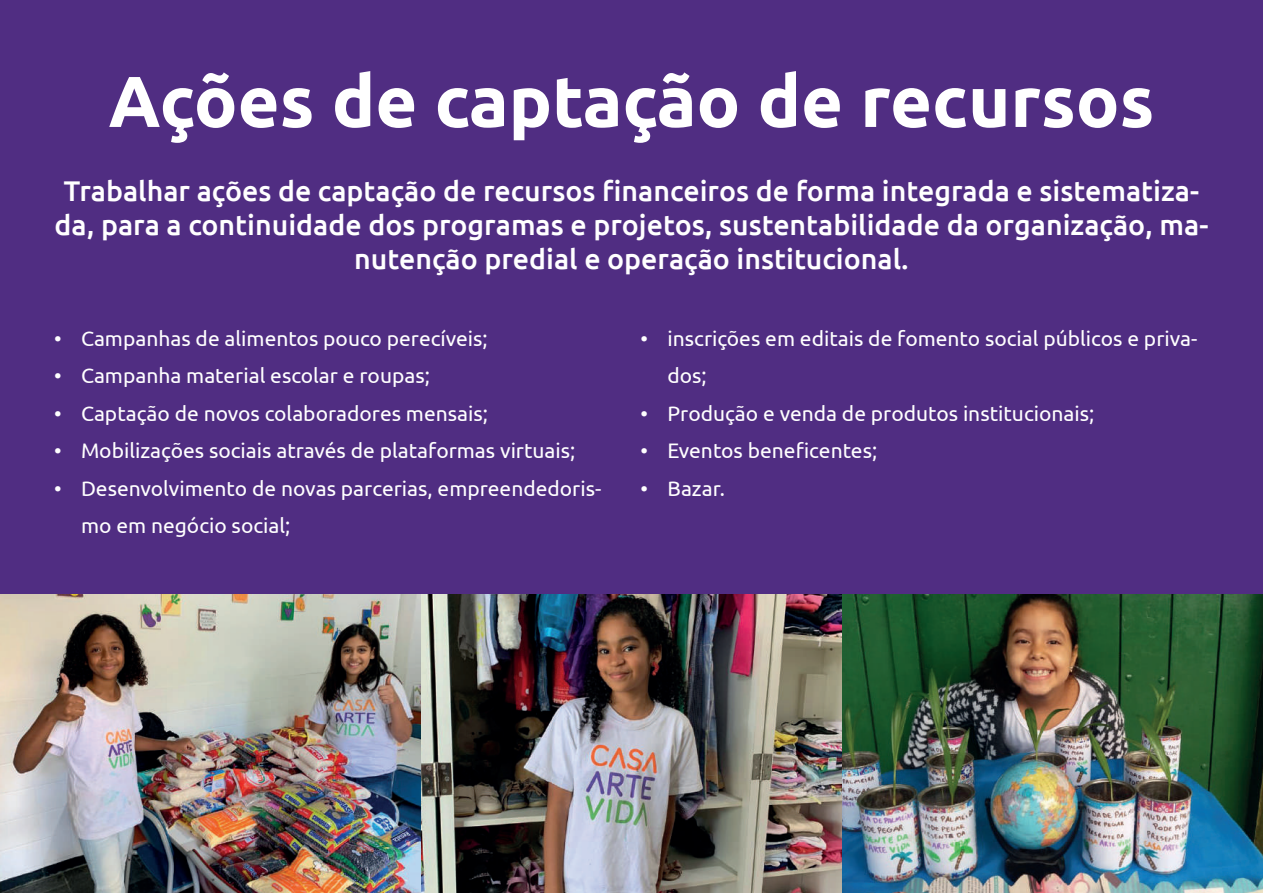
<style>
.page{position:relative;width:1263px;height:893px;background:#fff}
.page>*{position:absolute;margin:0;border:0;box-sizing:border-box;transform-origin:0 0}
.t1{font:700 72px "Ubuntu";color:#fff}
.t2{font:500 28.5px/34.2px "Ubuntu";color:#fff;text-align:center}
.t3{font:21px/37.5px "Ubuntu";color:#fff}
</style>
<div class="page">
<div style="left:0;top:0;width:1263px;height:594px;background:#502d82"></div>
<img style="left:0;top:594px;width:1263px;height:299px">
<h1 class="t1" style="left:109px;top:58px;width:1047px">Ações de captação de recursos</h1>
<h2 class="t2" style="left:55px;top:173px;width:1155px">Trabalhar ações de captação de recursos financeiros de forma integrada e sistematiza&shy;da, para a continuidade dos programas e projetos, sustentabilidade da organização, ma&shy;nutenção predial e operação institucional.</h2>
<p class="t3" style="left:54px;top:319px;width:435px">• Campanhas de alimentos pouco perecíveis;</p>
<p class="t3" style="left:54px;top:356px;width:377px">• Campanha material escolar e roupas;</p>
<p class="t3" style="left:54px;top:394px;width:435px">• Captação de novos colaboradores mensais;</p>
<p class="t3" style="left:54px;top:431px;width:523px">• Mobilizações sociais através de plataformas virtuais;</p>
<p class="t3" style="left:81px;top:469px;width:522px;text-indent:-27px">• Desenvolvimento de novas parcerias, empreendedoris&shy;mo em negócio social;</p>
<p class="t3" style="left:667px;top:319px;width:531px;text-indent:-27px">• inscrições em editais de fomento social públicos e priva&shy;dos;</p>
<p class="t3" style="left:640px;top:394px;width:455px">• Produção e venda de produtos institucionais;</p>
<p class="t3" style="left:640px;top:431px;width:238px">• Eventos beneficentes;</p>
<p class="t3" style="left:640px;top:469px;width:86px">• Bazar.</p>
</div>
